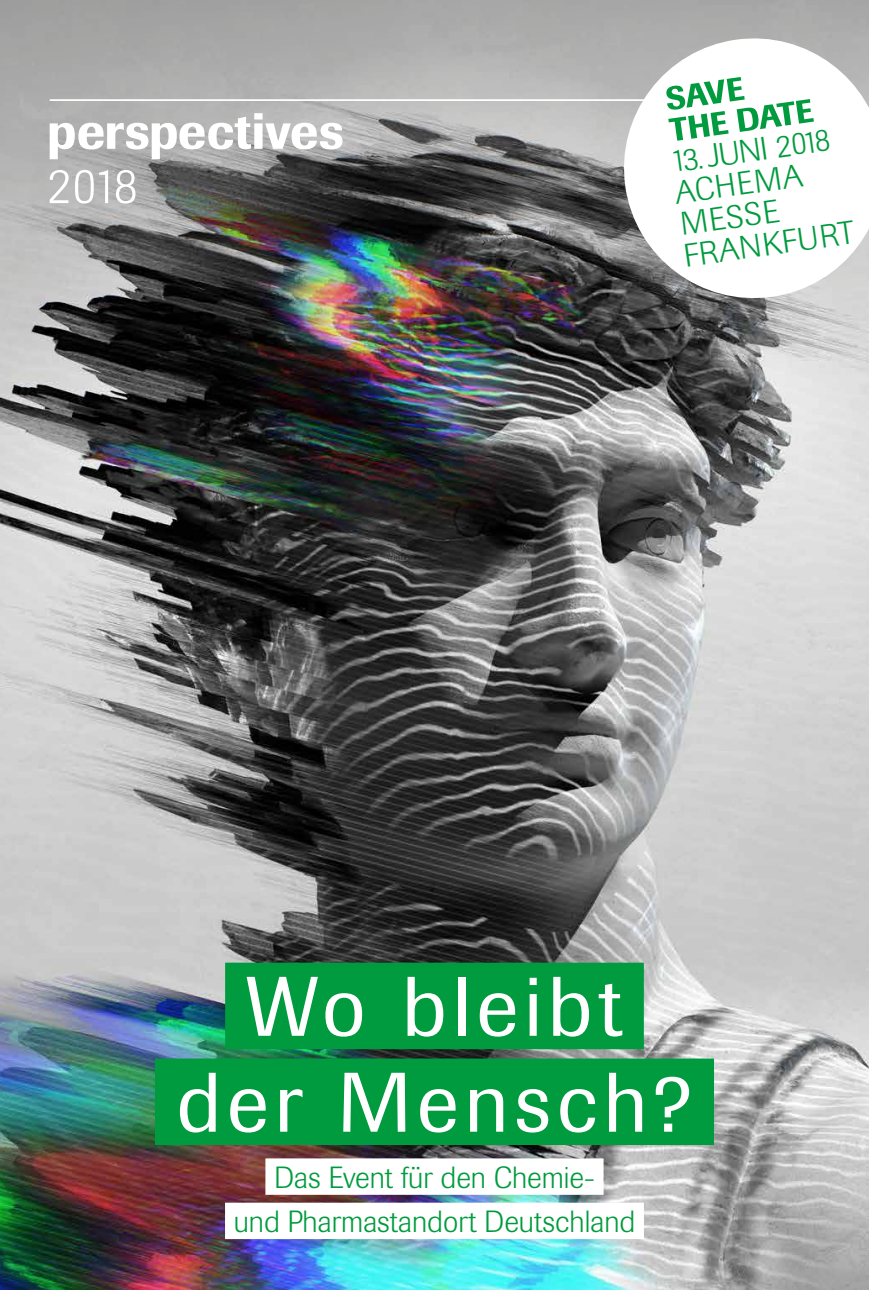
<style>
.page{position:relative;width:869px;height:1290px;background:#fff}
.page>*{position:absolute;margin:0;border:0;box-sizing:border-box;transform-origin:0 0}
.t1{font:83.48px/95.9px "Imago BQ";letter-spacing:.065em;color:#fff;text-align:center}
.t2{font:300 32.38px/31.8px "Imago BQ";color:#009b3e}
.t3{font:300 30.28px/44.3px "Imago BQ";color:#009b3e;text-align:center}
</style>
<div class="page">
<img style="left:0;top:481px;width:868px;height:809px">
<img style="left:0;top:0;width:868px;height:481px">
<div style="left:225px;top:962px;width:418px;height:87px;background:#009b3e"></div>
<div style="left:155px;top:1058px;width:558px;height:87px;background:#009b3e"></div>
<div style="left:265px;top:1158px;width:338px;height:37px;background:#fff"></div>
<div style="left:225px;top:1202px;width:418px;height:37px;background:#fff"></div>
<hr style="left:50px;top:99px;width:769px;height:2px;background:#fff">
<svg style="left:50px;top:113px;width:292px;height:46px"></svg>
<svg style="left:50px;top:170px;width:19px;height:33px"></svg>
<svg style="left:75px;top:170px;width:33px;height:33px"></svg>
<svg style="left:116px;top:170px;width:19px;height:34px"></svg>
<svg style="left:623px;top:38px;width:245px;height:265px"></svg>
<svg style="left:665px;top:77px;width:148px;height:64px"></svg>
<p class="t2" style="left:668px;top:146px;width:173px;rotate:-8deg">13. JUNI 2018<br>ACHEMA<br>MESSE<br>FRANKFURT</p>
<h1 class="t1" style="left:176px;top:959px;width:517px">Wo bleibt der Mensch?</h1>
<p class="t3" style="left:233px;top:1155px;width:403px">Das Event für den Chemie-<br>und Pharmastandort Deutschland</p>
</div>
